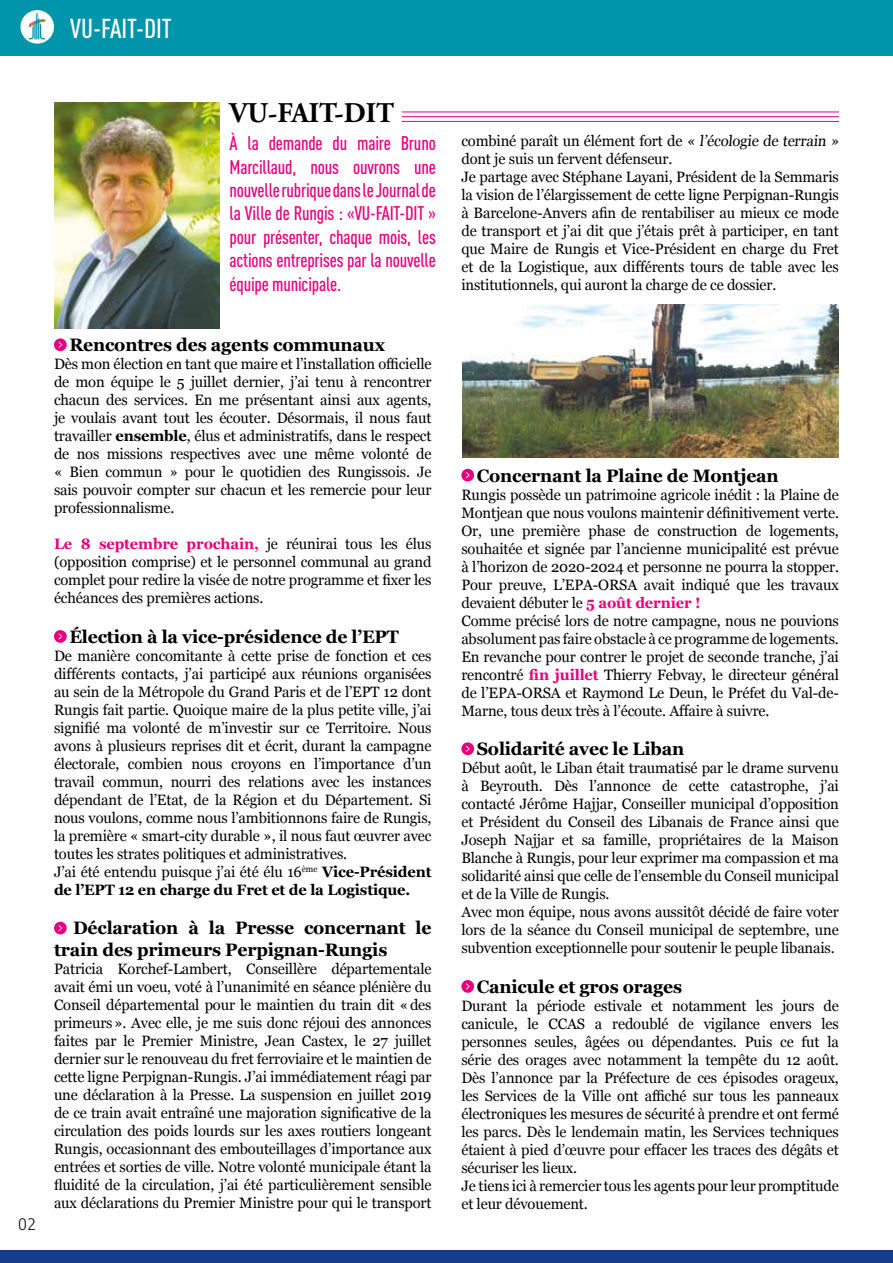
<style>
.page{position:relative;width:893px;height:1263px;background:#fff}
.page>*{position:absolute;margin:0;border:0;box-sizing:border-box;transform-origin:0 0}
.t1{font:700 28.5px "Adobe Garamond Pro";color:#000}
.t2{font:500 27px "DIN Cond";color:#fff}
.t3{font:500 19.5px/23.4px "DIN Cond";letter-spacing:-.01em;color:#e6007d;text-align:justify}
.t4{font:700 18px/21.6px "Georgia";letter-spacing:-.01em;color:#000}
.t5{font:300 18px "Bulo";color:#000}
.t6{font:15px/18px "Georgia";letter-spacing:-.01em;color:#000}
.s1{font-weight:700}
.s2{font-weight:700;color:#e6007d}
</style>
<div class="page">
<div style="left:0;top:1250px;width:893px;height:13px;background:#153d8a"></div>
<div style="left:0;top:0;width:893px;height:55px;background:#0095aa"></div>
<div style="left:20px;top:10px;width:34px;height:34px;background:#fff;border-radius:50%"></div>
<svg style="left:29px;top:13px;width:17px;height:27px"></svg>
<svg style="left:54px;top:338px;width:13px;height:13px"></svg>
<svg style="left:59px;top:341px;width:3px;height:7px"></svg>
<svg style="left:54px;top:630px;width:13px;height:13px"></svg>
<svg style="left:59px;top:633px;width:3px;height:7px"></svg>
<svg style="left:54px;top:922px;width:13px;height:12px"></svg>
<div style="left:461px;top:469px;width:13px;height:12px;background:#e6007d;border-radius:50%"></div>
<svg style="left:466px;top:472px;width:3px;height:6px"></svg>
<svg style="left:461px;top:742px;width:13px;height:13px"></svg>
<svg style="left:466px;top:745px;width:3px;height:7px"></svg>
<svg style="left:461px;top:980px;width:13px;height:13px"></svg>
<hr style="left:402px;top:121px;width:437px;height:1px;background:#e6007d">
<hr style="left:402px;top:116px;width:437px;height:1px;background:#e6007d">
<hr style="left:402px;top:112px;width:437px;height:1px;background:#e6007d">
<img style="left:54px;top:102px;width:165px;height:226px">
<img style="left:462px;top:305px;width:376px;height:152px">
<h2 class="t2" style="left:70px;top:13px;width:103px">VU-FAIT-DIT</h2>
<p class="t5" style="left:18px;top:1213px;width:20px">02</p>
<h1 class="t1" style="left:230px;top:96px;width:166px">VU-FAIT-DIT</h1>
<h3 class="t3" style="left:230px;top:131px;width:208px">À la demande du maire Bruno Marcillaud, nous ouvrons une nouvelle rubrique dans le Journal de la Ville de Rungis : «VU-FAIT-DIT » pour présenter, chaque mois, les actions entreprises par la nouvelle équipe municipale.</h3>
<p class="t4" style="left:69px;top:333px;width:317px">Rencontres des agents communaux</p>
<p class="t6" style="left:54px;top:354px;width:379px;text-align:justify">Dès mon élection en tant que maire et l’installation officielle de mon équipe le 5 juillet dernier, j’ai tenu à rencontrer chacun des services. En me présentant ainsi aux agents, je voulais avant tout les écouter. Désormais, il nous faut travailler <span class="s1">ensemble</span>, élus et administratifs, dans le respect de nos missions respectives avec une même volonté de « Bien commun » pour le quotidien des Rungissois. Je sais pouvoir compter sur chacun et les remercie pour leur professionnalisme.</p>
<p class="t6" style="left:54px;top:534px;width:379px;text-align:justify"><span class="s2">Le 8 septembre prochain,</span> je réunirai tous les élus (opposition comprise) et le personnel communal au grand complet pour redire la visée de notre programme et fixer les échéances des premières actions.</p>
<p class="t4" style="left:69px;top:625px;width:331px">Élection à la vice-présidence de l’EPT</p>
<p class="t6" style="left:54px;top:646px;width:379px">De manière concomitante à cette prise de fonction et ces différents contacts, j’ai participé aux réunions organisées au sein de la Métropole du Grand Paris et de l’EPT 12 dont Rungis fait partie. Quoique maire de la plus petite ville, j’ai signifié ma volonté de m’investir sur ce Territoire. Nous avons à plusieurs reprises dit et écrit, durant la campagne électorale, combien nous croyons en l’importance d’un travail commun, nourri des relations avec les instances dépendant de l’Etat, de la Région et du Département. Si nous voulons, comme nous l’ambitionnons faire de Rungis, la première « smart-city durable », il nous faut œuvrer avec toutes les strates politiques et administratives.<br>J’ai été entendu puisque j’ai été élu 16<sup>ème</sup> <span class="s1">Vice-Président de l’EPT 12 en charge du Fret et de la Logistique.</span></p>
<p class="t4" style="left:54px;top:916px;width:379px;text-indent:19px">Déclaration à la Presse concernant le train des primeurs Perpignan-Rungis</p>
<p class="t6" style="left:54px;top:959px;width:379px;text-align:justify">Patricia Korchef-Lambert, Conseillère départementale avait émi un voeu, voté à l’unanimité en séance plénière du Conseil départemental pour le maintien du train dit «des primeurs». Avec elle, je me suis donc réjoui des annonces faites par le Premier Ministre, Jean Castex, le 27 juillet dernier sur le renouveau du fret ferroviaire et le maintien de cette ligne Perpignan-Rungis. J’ai immédiatement réagi par une déclaration à la Presse. La suspension en juillet 2019 de ce train avait entraîné une majoration significative de la circulation des poids lourds sur les axes routiers longeant Rungis, occasionnant des embouteillages d’importance aux entrées et sorties de ville. Notre volonté municipale étant la fluidité de la circulation, j’ai été particulièrement sensible aux déclarations du Premier Ministre pour qui le transport</p>
<p class="t6" style="left:461px;top:132px;width:381px">combiné paraît un élément fort de « l’écologie de terrain » dont je suis un fervent défenseur.<br>Je partage avec Stéphane Layani, Président de la Semmaris la vision de l’élargissement de cette ligne Perpignan-Rungis à Barcelone-Anvers afin de rentabiliser au mieux ce mode de transport et j’ai dit que j’étais prêt à participer, en tant que Maire de Rungis et Vice-Président en charge du Fret et de la Logistique, aux différents tours de table avec les institutionnels, qui auront la charge de ce dossier.</p>
<p class="t4" style="left:477px;top:463px;width:304px">Concernant la Plaine de Montjean</p>
<p class="t6" style="left:461px;top:485px;width:379px">Rungis possède un patrimoine agricole inédit : la Plaine de Montjean que nous voulons maintenir définitivement verte.<br>Or, une première phase de construction de logements, souhaitée et signée par l’ancienne municipalité est prévue à l’horizon de 2020-2024 et personne ne pourra la stopper.<br>Pour preuve, L’EPA-ORSA avait indiqué que les travaux devaient débuter le <span class="s2">5 août dernier !<br></span>Comme précisé lors de notre campagne, nous ne pouvions absolument pas faire obstacle à ce programme de logements.<br>En revanche pour contrer le projet de seconde tranche, j’ai rencontré <span class="s2">fin juillet</span> Thierry Febvay, le directeur général de l’EPA-ORSA et Raymond Le Deun, le Préfet du Val-de-Marne, tous deux très à l’écoute. Affaire à suivre.</p>
<p class="t4" style="left:477px;top:737px;width:209px">Solidarité avec le Liban</p>
<p class="t6" style="left:461px;top:758px;width:379px">Début août, le Liban était traumatisé par le drame survenu à Beyrouth. Dès l’annonce de cette catastrophe, j’ai contacté Jérôme Hajjar, Conseiller municipal d’opposition et Président du Conseil des Libanais de France ainsi que Joseph Najjar et sa famille, propriétaires de la Maison Blanche à Rungis, pour leur exprimer ma compassion et ma solidarité ainsi que celle de l’ensemble du Conseil municipal et de la Ville de Rungis.<br>Avec mon équipe, nous avons aussitôt décidé de faire voter lors de la séance du Conseil municipal de septembre, une subvention exceptionnelle pour soutenir le peuple libanais.</p>
<p class="t4" style="left:477px;top:975px;width:207px">Canicule et gros orages</p>
<p class="t6" style="left:461px;top:996px;width:379px">Durant la période estivale et notamment les jours de canicule, le CCAS a redoublé de vigilance envers les personnes seules, âgées ou dépendantes. Puis ce fut la série des orages avec notamment la tempête du 12 août.<br>Dès l’annonce par la Préfecture de ces épisodes orageux, les Services de la Ville ont affiché sur tous les panneaux électroniques les mesures de sécurité à prendre et ont fermé les parcs. Dès le lendemain matin, les Services techniques étaient à pied d’œuvre pour effacer les traces des dégâts et sécuriser les lieux.<br>Je tiens ici à remercier tous les agents pour leur promptitude et leur dévouement.</p>
</div>
